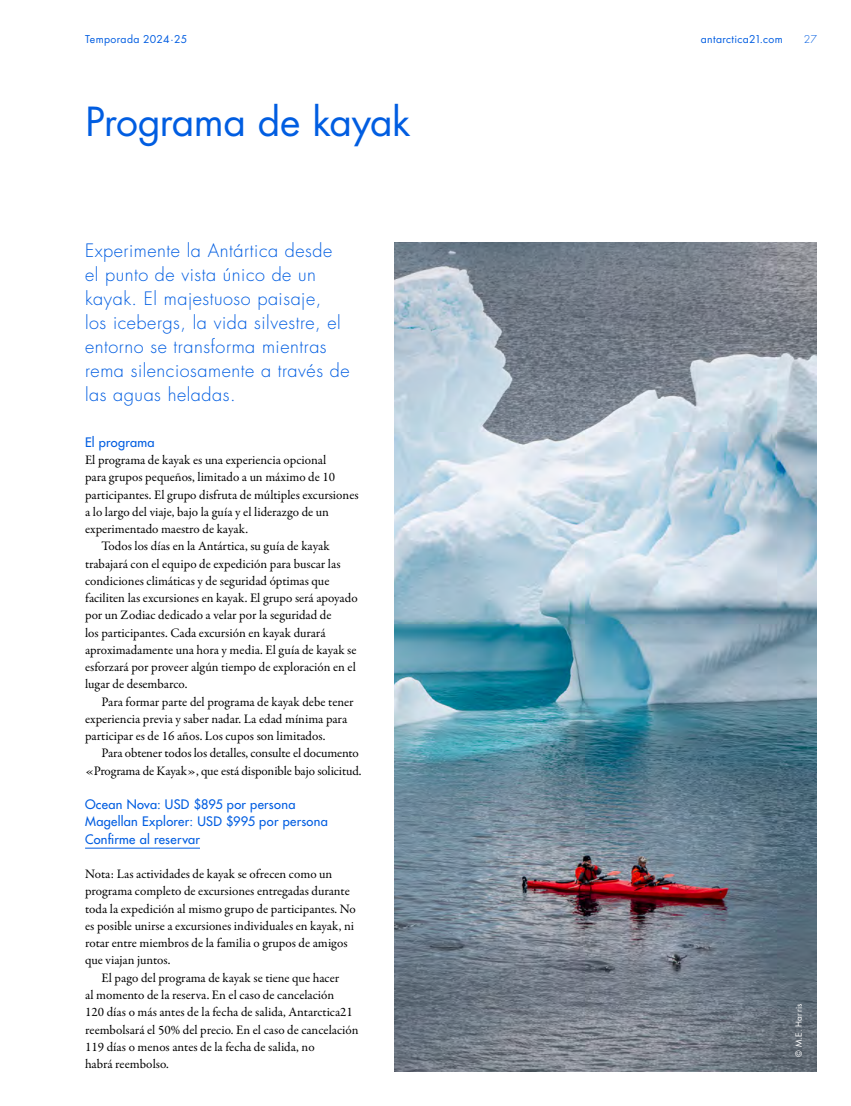
<style>
.page{position:relative;width:851px;height:1106px;background:#fff}
.page>*{position:absolute;margin:0;border:0;box-sizing:border-box;transform-origin:0 0}
.t1{font:39px "Futura Std";letter-spacing:-.015em;color:#005de1}
.t2{font:300 18px/24px "Futura Std";letter-spacing:.03em;color:#005de1}
.t3{font:13.05px/17.2px "Garamond Premr Pro";color:#000}
.t4{font:500 12.75px/17.2px "Futura Std";letter-spacing:.025em;color:#005de1}
.t5{font:10.5px "Futura Std";letter-spacing:.03em;color:#005de1}
.t6{font:300 10.5px "Futura Std";color:#005de1}
.t7{font:8.25px "Futura Std";letter-spacing:.03em;color:#fff}
</style>
<div class="page">
<img style="left:394px;top:242px;width:422px;height:829px">
<hr style="left:85px;top:847px;width:115px;height:1px;background:#005de1">
<p class="t5" style="left:85px;top:32px;width:104px">Temporada 2024·25</p>
<p class="t5" style="left:700px;top:32px;width:83px">antarctica21.com</p>
<p class="t6" style="left:803px;top:32px;width:14px">27</p>
<h1 class="t1" style="left:85px;top:97px;width:326px">Programa de kayak</h1>
<h2 class="t2" style="left:85px;top:239px;width:266px">Experimente la Antártica desde el punto de vista único de un kayak. El majestuoso paisaje,<br>los icebergs, la vida silvestre, el entorno se transforma mientras rema silenciosamente a través de las aguas heladas.</h2>
<p class="t4" style="left:85px;top:433px;width:71px">El programa</p>
<p class="t3" style="left:85px;top:451px;width:242px">El programa de kayak es una experiencia opcional</p>
<p class="t3" style="left:85px;top:469px;width:251px">para grupos pequeños, limitado a un máximo de 10</p>
<p class="t3" style="left:85px;top:486px;width:275px">participantes. El grupo disfruta de múltiples excursiones</p>
<p class="t3" style="left:85px;top:503px;width:245px">a lo largo del viaje, bajo la guía y el liderazgo de un</p>
<p class="t3" style="left:85px;top:520px;width:164px">experimentado maestro de kayak.</p>
<p class="t3" style="left:102px;top:538px;width:229px">Todos los días en la Antártica, su guía de kayak</p>
<p class="t3" style="left:85px;top:555px;width:257px">trabajará con el equipo de expedición para buscar las</p>
<p class="t3" style="left:85px;top:572px;width:246px">condiciones climáticas y de seguridad óptimas que</p>
<p class="t3" style="left:85px;top:589px;width:274px">faciliten las excursiones en kayak. El grupo será apoyado</p>
<p class="t3" style="left:85px;top:607px;width:248px">por un Zodiac dedicado a velar por la seguridad de</p>
<p class="t3" style="left:85px;top:624px;width:242px">los participantes. Cada excursión en kayak durará</p>
<p class="t3" style="left:85px;top:641px;width:273px">aproximadamente una hora y media. El guía de kayak se</p>
<p class="t3" style="left:85px;top:658px;width:272px">esforzará por proveer algún tiempo de exploración en el</p>
<p class="t3" style="left:85px;top:676px;width:104px">lugar de desembarco.</p>
<p class="t3" style="left:102px;top:693px;width:253px">Para formar parte del programa de kayak debe tener</p>
<p class="t3" style="left:85px;top:710px;width:263px">experiencia previa y saber nadar. La edad mínima para</p>
<p class="t3" style="left:85px;top:727px;width:242px">participar es de 16 años. Los cupos son limitados.</p>
<p class="t3" style="left:102px;top:745px;width:259px">Para obtener todos los detalles, consulte el documento</p>
<p class="t3" style="left:85px;top:762px;width:278px">«Programa de Kayak», que está disponible bajo solicitud.</p>
<p class="t4" style="left:85px;top:796px;width:244px">Ocean Nova: USD $895 por persona<br>Magellan Explorer: USD $995 por persona<br>Confirme al reservar</p>
<p class="t3" style="left:85px;top:865px;width:272px">Nota: Las actividades de kayak se ofrecen como un programa completo de excursiones entregadas durante toda la expedición al mismo grupo de participantes. No es posible unirse a excursiones individuales en kayak, ni rotar entre miembros de la familia o grupos de amigos que viajan juntos.</p>
<p class="t3" style="left:85px;top:969px;width:275px;text-indent:16px">El pago del programa de kayak se tiene que hacer<br>al momento de la reserva. En el caso de cancelación<br>120 días o más antes de la fecha de salida, Antarctica21 reembolsará el 50% del precio. En el caso de cancelación 119 días o menos antes de la fecha de salida, no<br>habrá reembolso.</p>
<p class="t7" style="left:793px;top:1056px;width:55px;rotate:-90deg">© M.E. Harris</p>
</div>
